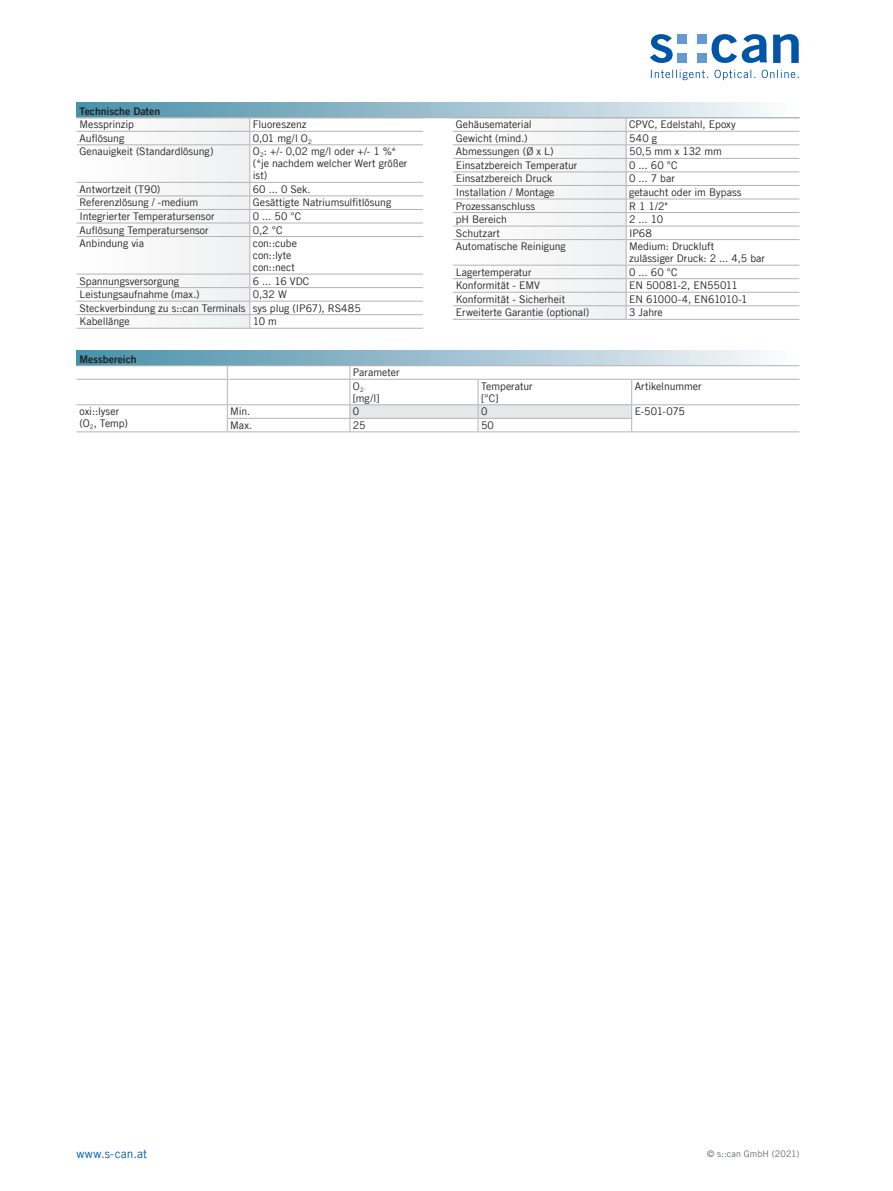
<style>
.page{position:relative;width:893px;height:1191px;background:#fff}
.page>*{position:absolute;margin:0;border:0;box-sizing:border-box;transform-origin:0 0}
.t1{font:12px "Trade Gothic LT Com";letter-spacing:.01em;color:#015ea8}
.Tabelle{font:10.5px/12px "Trade Gothic LT Com";letter-spacing:-.005em;color:#231f20}
.Tabelle_Header{font:10.5px "Trade Gothic LT Com Bd 2";color:#231f20}
.Tabelle-2{font:10.5px "Trade Gothic LT Com";letter-spacing:-.045em;color:#231f20}
.t2{font:9px "Trade Gothic LT Com";letter-spacing:.01em;color:#62696d}
</style>
<div class="page">
<svg style="left:651px;top:34px;width:22px;height:29px"></svg>
<svg style="left:712px;top:34px;width:55px;height:29px"></svg>
<svg style="left:773px;top:34px;width:26px;height:29px"></svg>
<div style="left:678px;top:34px;width:9px;height:10px;background:#6599d1"></div>
<div style="left:697px;top:34px;width:9px;height:10px;background:#6599d1"></div>
<div style="left:678px;top:53px;width:9px;height:10px;background:#6599d1"></div>
<div style="left:697px;top:53px;width:9px;height:10px;background:#6599d1"></div>
<svg style="left:651px;top:70px;width:148px;height:10px"></svg>
<div style="left:77px;top:102px;width:722px;height:16px;background:linear-gradient(to right,#458da8,#f9f8fb)"></div>
<hr style="left:250px;top:131px;width:173px;height:1px;background:#b2b3b7">
<hr style="left:250px;top:144px;width:173px;height:1px;background:#b2b3b7">
<hr style="left:250px;top:182px;width:173px;height:1px;background:#b2b3b7">
<hr style="left:250px;top:195px;width:173px;height:1px;background:#b2b3b7">
<hr style="left:250px;top:209px;width:173px;height:1px;background:#b2b3b7">
<hr style="left:250px;top:223px;width:173px;height:1px;background:#b2b3b7">
<hr style="left:250px;top:236px;width:173px;height:1px;background:#b2b3b7">
<hr style="left:250px;top:274px;width:173px;height:1px;background:#b2b3b7">
<hr style="left:250px;top:287px;width:173px;height:1px;background:#b2b3b7">
<hr style="left:250px;top:301px;width:173px;height:1px;background:#b2b3b7">
<hr style="left:250px;top:314px;width:173px;height:1px;background:#b2b3b7">
<svg style="left:77px;top:118px;width:173px;height:210px"></svg>
<hr style="left:77px;top:328px;width:173px;height:1px;background:#b2b3b7">
<hr style="left:250px;top:328px;width:173px;height:1px;background:#b2b3b7">
<hr style="left:626px;top:131px;width:173px;height:1px;background:#b2b3b7">
<hr style="left:626px;top:144px;width:173px;height:1px;background:#b2b3b7">
<hr style="left:626px;top:158px;width:173px;height:1px;background:#b2b3b7">
<hr style="left:626px;top:171px;width:173px;height:1px;background:#b2b3b7">
<hr style="left:626px;top:185px;width:173px;height:1px;background:#b2b3b7">
<hr style="left:626px;top:199px;width:173px;height:1px;background:#b2b3b7">
<hr style="left:626px;top:212px;width:173px;height:1px;background:#b2b3b7">
<hr style="left:626px;top:226px;width:173px;height:1px;background:#b2b3b7">
<hr style="left:626px;top:239px;width:173px;height:1px;background:#b2b3b7">
<hr style="left:626px;top:265px;width:173px;height:1px;background:#b2b3b7">
<hr style="left:626px;top:278px;width:173px;height:1px;background:#b2b3b7">
<hr style="left:626px;top:292px;width:173px;height:1px;background:#b2b3b7">
<hr style="left:626px;top:305px;width:173px;height:1px;background:#b2b3b7">
<svg style="left:453px;top:118px;width:174px;height:201px"></svg>
<hr style="left:453px;top:319px;width:173px;height:1px;background:#b2b3b7">
<hr style="left:626px;top:319px;width:173px;height:1px;background:#b2b3b7">
<hr style="left:77px;top:117px;width:722px;height:1px;background:#b2b3b7">
<div style="left:77px;top:350px;width:722px;height:16px;background:linear-gradient(to right,#458da8,#f9f8fb)"></div>
<hr style="left:227px;top:418px;width:123px;height:1px;background:#b2b3b7">
<hr style="left:77px;top:431px;width:150px;height:1px;background:#b2b3b7">
<hr style="left:227px;top:431px;width:123px;height:1px;background:#b2b3b7">
<hr style="left:350px;top:431px;width:128px;height:1px;background:#b2b3b7">
<hr style="left:478px;top:431px;width:154px;height:1px;background:#b2b3b7">
<hr style="left:632px;top:431px;width:167px;height:1px;background:#b2b3b7">
<hr style="left:77px;top:365px;width:150px;height:1px;background:#b2b3b7">
<hr style="left:227px;top:365px;width:123px;height:1px;background:#b2b3b7">
<hr style="left:350px;top:365px;width:128px;height:1px;background:#b2b3b7">
<hr style="left:478px;top:365px;width:154px;height:1px;background:#b2b3b7">
<hr style="left:632px;top:365px;width:167px;height:1px;background:#b2b3b7">
<hr style="left:77px;top:379px;width:150px;height:1px;background:#b2b3b7">
<hr style="left:227px;top:379px;width:123px;height:1px;background:#b2b3b7">
<svg style="left:227px;top:366px;width:1px;height:65px"></svg>
<hr style="left:632px;top:379px;width:167px;height:1px;background:#b2b3b7">
<svg style="left:349px;top:366px;width:283px;height:65px"></svg>
<hr style="left:77px;top:404px;width:150px;height:1px;background:#b2b3b7">
<hr style="left:227px;top:404px;width:123px;height:1px;background:#b2b3b7">
<hr style="left:350px;top:404px;width:128px;height:1px;background:#b2b3b7">
<hr style="left:478px;top:404px;width:154px;height:1px;background:#b2b3b7">
<hr style="left:632px;top:404px;width:167px;height:1px;background:#b2b3b7">
<p class="Tabelle_Header" style="left:80px;top:104px;width:82px">Technische Daten</p>
<p class="Tabelle" style="left:80px;top:118px;width:56px">Messprinzip</p>
<p class="Tabelle" style="left:253px;top:118px;width:55px">Fluoreszenz</p>
<p class="Tabelle" style="left:80px;top:132px;width:46px">Auflösung</p>
<p class="Tabelle" style="left:253px;top:132px;width:61px">0,01 mg/l O<sub>2</sub></p>
<p class="Tabelle" style="left:80px;top:145px;width:136px">Genauigkeit (Standardlösung)</p>
<p class="Tabelle" style="left:253px;top:145px;width:156px">O<sub>2</sub>: +/- 0,02 mg/l oder +/- 1 %* (*je nachdem welcher Wert größer ist)</p>
<p class="Tabelle" style="left:80px;top:183px;width:82px">Antwortzeit (T90)</p>
<p class="Tabelle" style="left:253px;top:183px;width:59px">60 ... 0 Sek.</p>
<p class="Tabelle" style="left:80px;top:197px;width:120px">Referenzlösung / -medium</p>
<p class="Tabelle" style="left:253px;top:197px;width:140px">Gesättigte Natriumsulfitlösung</p>
<p class="Tabelle" style="left:80px;top:210px;width:137px">Integrierter Temperatursensor</p>
<p class="Tabelle" style="left:253px;top:210px;width:50px">0 ... 50 °C</p>
<p class="Tabelle" style="left:80px;top:224px;width:131px">Auflösung Temperatursensor</p>
<p class="Tabelle" style="left:253px;top:224px;width:31px">0,2 °C</p>
<p class="Tabelle" style="left:80px;top:237px;width:66px">Anbindung via</p>
<p class="Tabelle" style="left:253px;top:237px;width:46px">con::cube con::lyte con::nect</p>
<p class="Tabelle" style="left:80px;top:275px;width:101px">Spannungsversorgung</p>
<p class="Tabelle" style="left:253px;top:275px;width:58px">6 ... 16 VDC</p>
<p class="Tabelle" style="left:80px;top:288px;width:122px">Leistungsaufnahme (max.)</p>
<p class="Tabelle" style="left:253px;top:288px;width:35px">0,32 W</p>
<p class="Tabelle" style="left:80px;top:302px;width:167px">Steckverbindung zu s::can Terminals</p>
<p class="Tabelle" style="left:253px;top:302px;width:110px">sys plug (IP67), RS485</p>
<p class="Tabelle" style="left:80px;top:315px;width:52px">Kabellänge</p>
<p class="Tabelle" style="left:253px;top:315px;width:26px">10 m</p>
<p class="Tabelle_Header" style="left:80px;top:352px;width:59px">Messbereich</p>
<p class="Tabelle" style="left:353px;top:366px;width:48px">Parameter</p>
<p class="Tabelle" style="left:353px;top:380px;width:12px">O<sub>2</sub></p>
<p class="Tabelle" style="left:353px;top:392px;width:28px">[mg/l]</p>
<p class="Tabelle" style="left:456px;top:118px;width:77px">Gehäusematerial</p>
<p class="Tabelle" style="left:629px;top:118px;width:108px">CPVC, Edelstahl, Epoxy</p>
<p class="Tabelle" style="left:456px;top:132px;width:73px">Gewicht (mind.)</p>
<p class="Tabelle" style="left:629px;top:132px;width:29px">540 g</p>
<p class="Tabelle" style="left:456px;top:145px;width:99px">Abmessungen (Ø x L)</p>
<p class="Tabelle" style="left:629px;top:145px;width:94px">50,5 mm x 132 mm</p>
<p class="Tabelle" style="left:456px;top:159px;width:123px">Einsatzbereich Temperatur</p>
<p class="Tabelle" style="left:629px;top:159px;width:50px">0 ... 60 °C</p>
<p class="Tabelle" style="left:456px;top:173px;width:98px">Einsatzbereich Druck</p>
<p class="Tabelle" style="left:629px;top:173px;width:47px">0 ... 7 bar</p>
<p class="Tabelle" style="left:456px;top:186px;width:100px">Installation / Montage</p>
<p class="Tabelle" style="left:629px;top:186px;width:114px">getaucht oder im Bypass</p>
<p class="Tabelle" style="left:456px;top:200px;width:81px">Prozessanschluss</p>
<p class="Tabelle" style="left:629px;top:200px;width:40px">R 1 1/2"</p>
<p class="Tabelle" style="left:456px;top:213px;width:53px">pH Bereich</p>
<p class="Tabelle" style="left:629px;top:213px;width:35px">2 ... 10</p>
<p class="Tabelle" style="left:456px;top:227px;width:46px">Schutzart</p>
<p class="Tabelle" style="left:629px;top:227px;width:24px">IP68</p>
<p class="Tabelle" style="left:456px;top:240px;width:111px">Automatische Reinigung</p>
<p class="Tabelle" style="left:629px;top:240px;width:137px">Medium: Druckluft<br>zulässiger Druck: 2 ... 4,5 bar</p>
<p class="Tabelle" style="left:456px;top:266px;width:77px">Lagertemperatur</p>
<p class="Tabelle" style="left:629px;top:266px;width:50px">0 ... 60 °C</p>
<p class="Tabelle" style="left:456px;top:279px;width:86px">Konformität - EMV</p>
<p class="Tabelle" style="left:629px;top:279px;width:110px">EN 50081-2, EN55011</p>
<p class="Tabelle" style="left:456px;top:293px;width:111px">Konformität - Sicherheit</p>
<p class="Tabelle-2" style="left:629px;top:293px;width:120px">EN 61000-4, EN61010-1</p>
<p class="Tabelle" style="left:456px;top:306px;width:135px">Erweiterte Garantie (optional)</p>
<p class="Tabelle" style="left:629px;top:306px;width:35px">3 Jahre</p>
<p class="Tabelle" style="left:481px;top:380px;width:53px">Temperatur</p>
<p class="Tabelle" style="left:481px;top:392px;width:19px">[°C]</p>
<p class="Tabelle" style="left:635px;top:380px;width:68px">Artikelnummer</p>
<p class="Tabelle" style="left:80px;top:405px;width:41px">oxi::lyser</p>
<p class="Tabelle" style="left:80px;top:417px;width:50px">(O<sub>2</sub>, Temp)</p>
<p class="Tabelle" style="left:230px;top:405px;width:22px">Min.</p>
<p class="Tabelle" style="left:353px;top:405px;width:8px">0</p>
<p class="Tabelle" style="left:481px;top:405px;width:8px">0</p>
<p class="Tabelle" style="left:635px;top:405px;width:52px">E‑501-075</p>
<p class="Tabelle" style="left:230px;top:419px;width:24px">Max.</p>
<p class="Tabelle" style="left:353px;top:419px;width:14px">25</p>
<p class="Tabelle" style="left:481px;top:419px;width:14px">50</p>
<p class="t1" style="left:77px;top:1146px;width:72px">www.s-can.at</p>
<p class="t2" style="left:707px;top:1148px;width:94px">© s::can GmbH (2021)</p>
</div>
